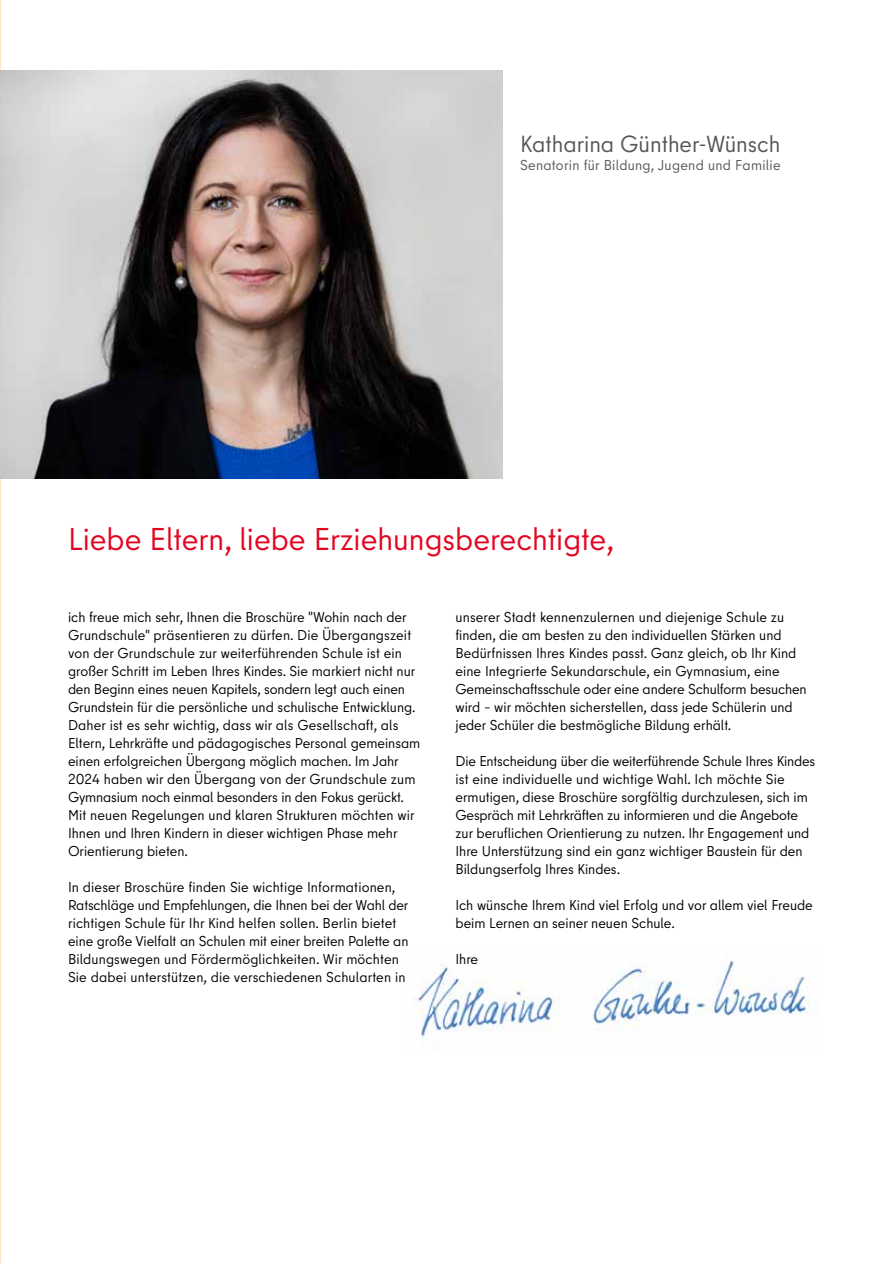
<style>
.page{position:relative;width:893px;height:1263px;background:#fff}
.page>*{position:absolute;margin:0;border:0;box-sizing:border-box;transform-origin:0 0}
.S2{font:31.5px "Berlin Type";color:#e40521}
.Copy_9_5_pt{font:23.25px "Berlin Type";color:#575756}
.Copy_9_5_pt-2{font:14.25px/18px "Berlin Type";color:#000}
.Copy_9_5_pt-3{font:14.25px "Berlin Type";letter-spacing:.02em;color:#575756}
</style>
<div class="page">
<img style="left:412px;top:960px;width:398px;height:89px">
<svg style="left:0;top:478px;width:1px;height:785px"></svg>
<img style="left:0;top:70px;width:502px;height:408px">
<p class="Copy_9_5_pt" style="left:520px;top:130px;width:262px">Katharina Günther-Wünsch</p>
<p class="Copy_9_5_pt-3" style="left:520px;top:157px;width:262px">Senatorin für Bildung, Jugend und Familie</p>
<p class="S2" style="left:68px;top:520px;width:548px">Liebe Eltern, liebe Erziehungsberechtigte,</p>
<p class="Copy_9_5_pt-2" style="left:68px;top:608px;width:354px">ich freue mich sehr, Ihnen die Broschüre "Wohin nach der Grundschule" präsentieren zu dürfen. Die Übergangszeit von der Grundschule zur weiterführenden Schule ist ein großer Schritt im Leben Ihres Kindes. Sie markiert nicht nur den Beginn eines neuen Kapitels, sondern legt auch einen Grundstein für die persönliche und schulische Entwicklung.<br>Daher ist es sehr wichtig, dass wir als Gesellschaft, als Eltern, Lehrkräfte und pädagogisches Personal gemeinsam einen erfolgreichen Übergang möglich machen. Im Jahr 2024 haben wir den Übergang von der Grundschule zum Gymnasium noch einmal besonders in den Fokus gerückt.<br>Mit neuen Regelungen und klaren Strukturen möchten wir Ihnen und Ihren Kindern in dieser wichtigen Phase mehr Orientierung bieten.</p>
<p class="Copy_9_5_pt-2" style="left:68px;top:878px;width:342px">In dieser Broschüre finden Sie wichtige Informationen, Ratschläge und Empfehlungen, die Ihnen bei der Wahl der richtigen Schule für Ihr Kind helfen sollen. Berlin bietet eine große Vielfalt an Schulen mit einer breiten Palette an Bildungswegen und Fördermöglichkeiten. Wir möchten Sie dabei unterstützen, die verschiedenen Schularten in</p>
<p class="Copy_9_5_pt-2" style="left:455px;top:608px;width:353px">unserer Stadt kennenzulernen und diejenige Schule zu finden, die am besten zu den individuellen Stärken und Bedürfnissen Ihres Kindes passt. Ganz gleich, ob Ihr Kind eine Integrierte Sekundarschule, ein Gymnasium, eine Gemeinschaftsschule oder eine andere Schulform besuchen wird – wir möchten sicherstellen, dass jede Schülerin und jeder Schüler die bestmögliche Bildung erhält.</p>
<p class="Copy_9_5_pt-2" style="left:455px;top:752px;width:361px">Die Entscheidung über die weiterführende Schule Ihres Kindes ist eine individuelle und wichtige Wahl. Ich möchte Sie ermutigen, diese Broschüre sorgfältig durchzulesen, sich im Gespräch mit Lehrkräften zu informieren und die Angebote zur beruflichen Orientierung zu nutzen. Ihr Engagement und Ihre Unterstützung sind ein ganz wichtiger Baustein für den Bildungserfolg Ihres Kindes.</p>
<p class="Copy_9_5_pt-2" style="left:455px;top:896px;width:359px">Ich wünsche Ihrem Kind viel Erfolg und vor allem viel Freude beim Lernen an seiner neuen Schule.</p>
<p class="Copy_9_5_pt-2" style="left:455px;top:950px;width:24px">Ihre</p>
</div>
